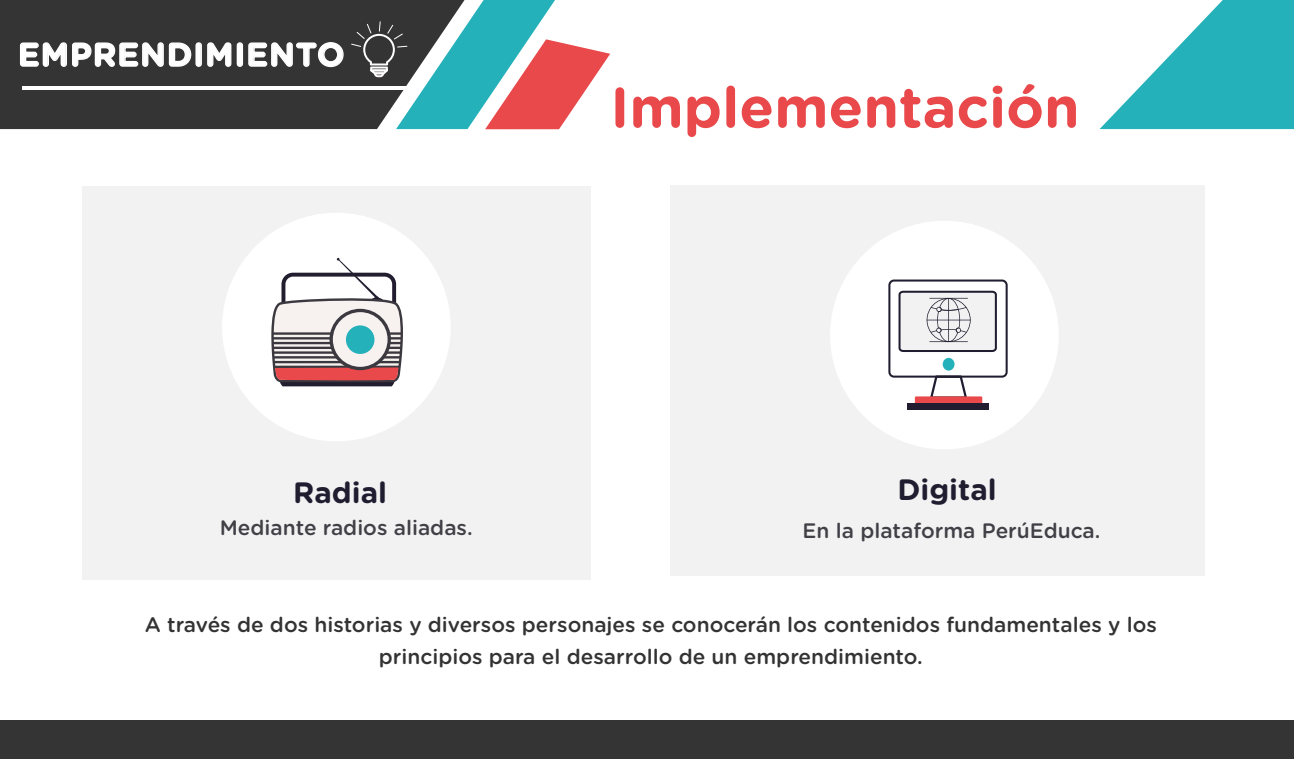
<style>
.page{position:relative;width:1294px;height:759px;background:#fff}
.page>*{position:absolute;margin:0;border:0;box-sizing:border-box;transform-origin:0 0}
.t1{font:700 57px "Gotham Rounded";color:#e9494b}
.t2{font:700 32.7px "Gotham Rounded";letter-spacing:.025em;color:#fff}
.t3{font:700 29.4px "Gotham Rounded";color:#211d30}
.t4{font:500 21px/32.7px "Gotham Rounded";color:#333;text-align:center}
.t5{font:500 21px "Gotham Rounded";color:#414047}
</style>
<div class="page">
<div style="left:0;top:0;width:351px;height:129px;background:#343434"></div>
<hr style="left:22px;top:86px;width:394px;height:4px;background:#fff">
<svg style="left:351px;top:0;width:259px;height:129px"></svg>
<svg style="left:19px;top:42px;width:173px;height:26px;background:#656565"></svg>
<div style="left:195px;top:42px;width:7px;height:25px;border:1px solid #fff;border-radius:3px"></div>
<svg style="left:206px;top:42px;width:26px;height:26px"></svg>
<div style="left:237px;top:42px;width:6px;height:25px;border:1px solid #fff;border-radius:3px"></div>
<svg style="left:248px;top:41px;width:96px;height:27px;background:#616161"></svg>
<div style="left:0;top:721px;width:1293px;height:38px;background:#343434"></div>
<div style="left:82px;top:187px;width:508px;height:393px;background:#f2f2f2"></div>
<div style="left:670px;top:185px;width:534px;height:390px;background:#f2f2f2"></div>
<div style="left:830px;top:221px;width:228px;height:228px;background:#fff;border-radius:50%"></div>
<div style="left:222px;top:213px;width:228px;height:228px;background:#fff;border-radius:50%"></div>
<svg style="left:271px;top:258px;width:132px;height:128px"></svg>
<svg style="left:329px;top:309px;width:62px;height:61px"></svg>
<div style="left:333px;top:312px;width:54px;height:55px;background:#f7f2f0;border-radius:50%"></div>
<div style="left:346px;top:325px;width:28px;height:29px;background:#24b1ba;border-radius:50%"></div>
<div style="left:914px;top:396px;width:68px;height:8px;background:#e9494a"></div>
<div style="left:888px;top:279px;width:119px;height:98px;border:2px solid #211d30;border-radius:5px"></div>
<div style="left:899px;top:292px;width:96px;height:59px;background:#f2f2f2;border-radius:3px"></div>
<div style="left:898px;top:291px;width:98px;height:61px;border:2px solid #211d30;border-radius:3px"></div>
<div style="left:907px;top:404px;width:82px;height:6px;background:#211c2f"></div>
<svg style="left:930px;top:358px;width:37px;height:39px"></svg>
<svg style="left:926px;top:298px;width:44px;height:44px"></svg>
<svg style="left:1099px;top:0;width:194px;height:129px"></svg>
<h2 class="t2" style="left:18px;top:31px;width:328px">EMPRENDIMIENTO</h2>
<h1 class="t1" style="left:610px;top:66px;width:471px">Implementación</h1>
<h3 class="t3" style="left:897px;top:468px;width:101px">Digital</h3>
<h3 class="t3" style="left:293px;top:471px;width:95px">Radial</h3>
<p class="t5" style="left:220px;top:512px;width:254px">Mediante radios aliadas.</p>
<p class="t5" style="left:802px;top:515px;width:299px">En la plataforma PerúEduca.</p>
<p class="t4" style="left:145px;top:607px;width:1013px">A través de dos historias y diversos personajes se conocerán los contenidos fundamentales y los principios para el desarrollo de un emprendimiento.</p>
</div>
